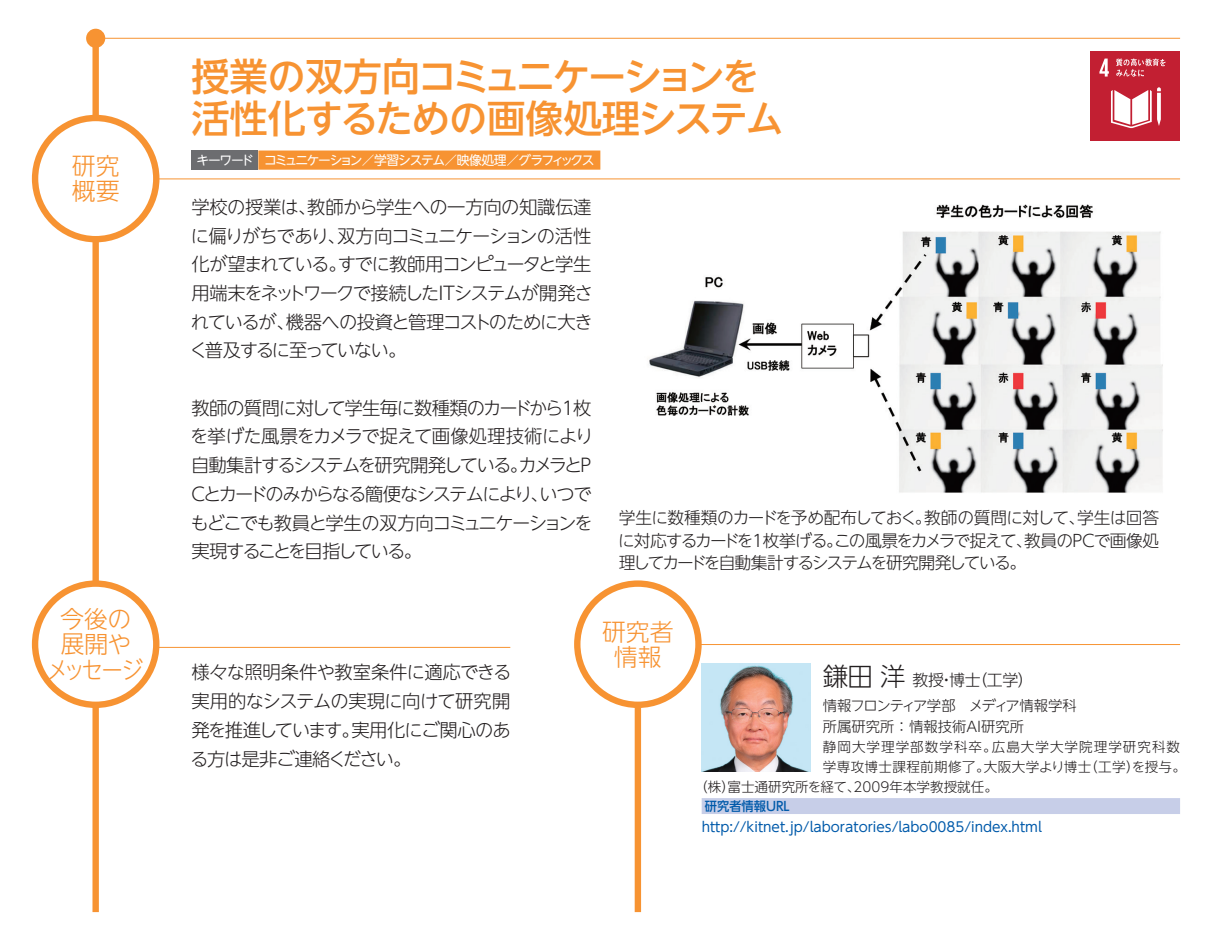
<style>
.page{position:relative;width:1212px;height:944px;background:#fff}
.page>*{position:absolute;margin:0;border:0;box-sizing:border-box;transform-origin:0 0}
.t1{font:500 38.25px/41.4px "UD Shin Go NT Pr 6 N";letter-spacing:-.045em;color:#f79332}
.t2{font:300 23.85px/25.4px "UD Shin Go NT Pr 6 N";letter-spacing:-.05em;color:#f79332;text-align:center}
.t3{font:300 23.85px/25.4px "UD Shin Go NT Pr 6 N";color:#f79332}
.t4{font:300 18.22px/28.8px "UD Shin Go NT Pr 6 N";letter-spacing:-.075em;color:#231f20;text-align:justify}
.t5{font:300 16.65px/22.3px "UD Shin Go NT Pr 6 N";letter-spacing:-.115em;color:#231f20;text-align:justify}
.t6{font:300 15.97px "UD Shin Go NT Pr 6 N";color:#231f20}
.t7{font:300 14.4px/20.7px "UD Shin Go NT Pr 6 N";color:#231f20}
.t8{font:13.5px "UD Shin Go NT Pr 6 N";color:#015aaa}
.t9{font:300 13.5px "UD Shin Go NT Pr 6 N";letter-spacing:.025em;color:#231f20}
.t10{font:300 13.5px "UD Shin Go NT Pr 6 N";letter-spacing:.075em;color:#231f20}
.t11{font:300 13.5px "UD Shin Go NT Pr 6 N";color:#231f20}
.t12{font:12.83px "UD Shin Go NT Pr 6 N";letter-spacing:-.11em;color:#fff}
.t13{font:500 12.83px "UD Shin Go NT Pr 6 N";color:#015aaa;scale:.96 1}
.s1{font-size:25.43px}
</style>
<div class="page">
<div style="left:92px;top:32px;width:7px;height:880px;background:#f79332"></div>
<hr style="left:96px;top:38px;width:1084px;height:1px;background:#f79332">
<div style="left:86px;top:29px;width:19px;height:19px;background:#f79332;border-radius:50%"></div>
<div style="left:635px;top:606px;width:6px;height:306px;background:#f79332"></div>
<hr style="left:96px;top:647px;width:414px;height:1px;background:#f79332">
<hr style="left:638px;top:644px;width:542px;height:1px;background:#f79332">
<div style="left:35px;top:584px;width:121px;height:121px;background:#fff;border-radius:50%"></div>
<div style="left:32px;top:580px;width:127px;height:128px;border:6px solid #f79332;border-radius:50%"></div>
<div style="left:577px;top:584px;width:121px;height:121px;background:#fff;border-radius:50%"></div>
<div style="left:574px;top:580px;width:128px;height:128px;border:6px solid #f79332;border-radius:50%"></div>
<hr style="left:96px;top:179px;width:1084px;height:1px;background:#f79332">
<div style="left:35px;top:118px;width:121px;height:121px;background:#fff;border-radius:50%"></div>
<div style="left:32px;top:115px;width:127px;height:127px;border:6px solid #f79332;border-radius:50%"></div>
<div style="left:702px;top:798px;width:478px;height:16px;background:#c7cee8"></div>
<img style="left:702px;top:663px;width:108px;height:109px">
<div style="left:1091px;top:51px;width:89px;height:89px;background:#c21f32"></div>
<svg style="left:1111px;top:87px;width:50px;height:41px"></svg>
<svg style="left:1099px;top:59px;width:10px;height:18px"></svg>
<svg style="left:1116px;top:59px;width:49px;height:18px"></svg>
<div style="left:258px;top:151px;width:342px;height:19px;background:#f79332"></div>
<div style="left:191px;top:151px;width:67px;height:19px;background:#6c6d70"></div>
<img style="left:649px;top:204px;width:514px;height:289px">
<h2 class="t3" style="left:72px;top:152px;width:49px">研究概要</h2>
<h2 class="t2" style="left:47px;top:605px;width:98px">今後の展開やメッセージ</h2>
<h1 class="t1" style="left:191px;top:55px;width:594px">授業の双方向コミュニケーションを活性化するための画像処理システム</h1>
<p class="t12" style="left:197px;top:150px;width:399px">キーワード コミュニケーション／学習システム／映像処理／グラフィックス</p>
<p class="t4" style="left:190px;top:192px;width:405px">学校の授業は、教師から学生への一方向の知識伝達に偏りがちであり、双方向コミュニケーションの活性化が望まれている。すでに教師用コンピュータと学生用端末をネットワークで接続したITシステムが開発されているが、機器への投資と管理コストのために大きく普及するに至っていない。</p>
<p class="t4" style="left:189px;top:393px;width:408px;text-align:left">教師の質問に対して学生毎に数種類のカードから1枚を挙げた風景をカメラで捉えて画像処理技術により自動集計するシステムを研究開発している。カメラとＰ<br>Ｃとカードのみからなる簡便なシステムにより、いつでもどこでも教員と学生の双方向コミュニケーションを実現することを目指している。</p>
<p class="t5" style="left:618px;top:506px;width:543px">学生に数種類のカードを予め配布しておく。教師の質問に対して、学生は回答に対応するカードを1枚挙げる。この風景をカメラで捉えて、教員のＰＣで画像処理してカードを自動集計するシステムを研究開発している。</p>
<p class="t4" style="left:190px;top:657px;width:322px">様々な照明条件や教室条件に適応できる実用的なシステムの実現に向けて研究開発を推進しています。実用化にご関心のある方は是非ご連絡ください。</p>
<h2 class="t3" style="left:602px;top:618px;width:73px;text-align:center">研究者情報</h2>
<p class="t6" style="left:823px;top:667px;width:212px"><span class="s1">鎌田 洋</span> 教授・博士（工学）</p>
<p class="t7" style="left:823px;top:695px;width:255px">情報フロンティア学部　メディア情報学科所属研究所：情報技術AI研究所</p>
<p class="t10" style="left:823px;top:736px;width:359px">静岡大学理学部数学科卒。広島大学大学院理学研究科数</p>
<p class="t9" style="left:823px;top:756px;width:365px">学専攻博士課程前期修了。大阪大学より博士（工学）を授与。</p>
<p class="t11" style="left:694px;top:776px;width:305px">（株）富士通研究所を経て、2009年本学教授就任。</p>
<p class="t13" style="left:705px;top:796px;width:90px">研究者情報URL</p>
<p class="t8" style="left:702px;top:815px;width:342px">http://kitnet.jp/laboratories/labo0085/index.html</p>
</div>
